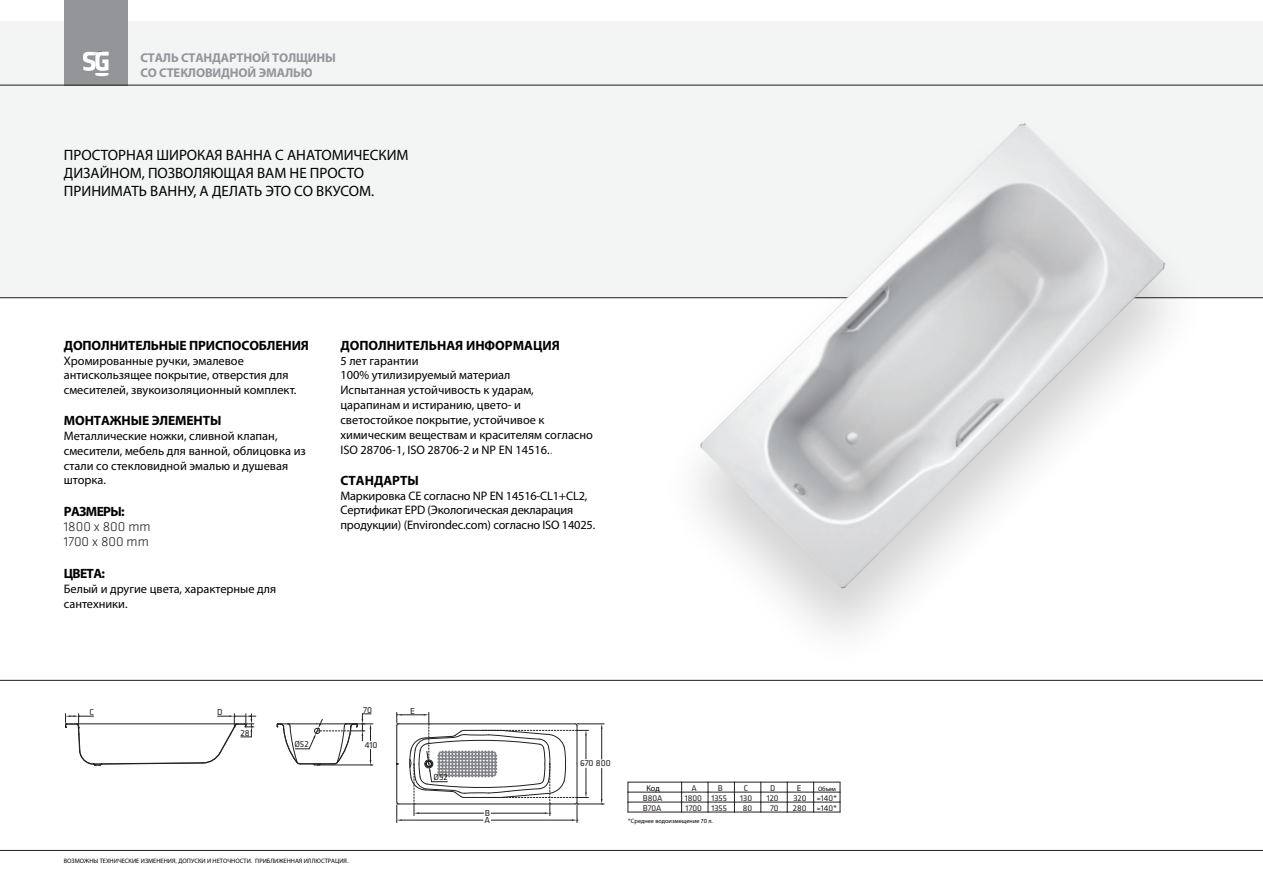
<style>
.page{position:relative;width:1263px;height:893px;background:#fff}
.page>*{position:absolute;margin:0;border:0;box-sizing:border-box;transform-origin:0 0}
.t1{font:15px/18px "Myriad Pro";color:#000002}
.t2{font:700 13.5px "Myriad Pro";letter-spacing:-.01em;color:#000002}
.t3{font:300 13.5px/15px "Klavika";color:#231f20}
.t4{font:700 13.5px "Myriad Pro";letter-spacing:-.05em;color:#000002}
.t5{font:700 12.75px/15.3px "Myriad Pro";letter-spacing:-.01em;color:#92969b}
.t6{font:12.3px/14.9px "Myriad Pro";color:#000002}
.t7{font:9px "Klavika";color:#231f20}
.t8{font:8.55px "Klavika";color:#231f20}
.t9{font:8.25px "Myriad Pro";color:#000002}
.t10{font:6.45px "Myriad Pro";color:#000002}
.t11{font:6.15px "Myriad Pro";color:#000002}
.s1{font-family:"Klavika";font-weight:300;font-size:13.5px;color:#231f20}
.s2{font-family:"Klavika"}
</style>
<div class="page">
<div style="left:0;top:21px;width:1263px;height:277px;background:#f3f4f4"></div>
<div style="left:64px;top:0;width:64px;height:85px;background:#939598"></div>
<svg style="left:83px;top:52px;width:25px;height:25px"></svg>
<hr style="left:0;top:85px;width:1263px;height:1px;background:#231f20">
<hr style="left:0;top:297px;width:1263px;height:1px;background:#231f20">
<hr style="left:0;top:680px;width:1263px;height:1px;background:#231f20">
<hr style="left:0;top:850px;width:1263px;height:1px;background:#231f20">
<img style="left:638px;top:296px;width:591px;height:385px">
<img style="left:699px;top:123px;width:468px;height:467px">
<svg style="left:65px;top:714px;width:191px;height:52px"></svg>
<svg style="left:277px;top:714px;width:96px;height:52px"></svg>
<svg style="left:396px;top:712px;width:208px;height:111px"></svg>
<hr style="left:628px;top:782px;width:54px;height:1px;background:#231f20">
<hr style="left:628px;top:792px;width:54px;height:1px;background:#231f20">
<hr style="left:628px;top:802px;width:54px;height:1px;background:#231f20">
<hr style="left:628px;top:812px;width:54px;height:1px;background:#231f20">
<svg style="left:628px;top:782px;width:1px;height:30px"></svg>
<svg style="left:681px;top:782px;width:160px;height:31px"></svg>
<p class="t5" style="left:140px;top:49px;width:197px">СТАЛЬ СТАНДАРТНОЙ ТОЛЩИНЫ<br>СО СТЕКЛОВИДНОЙ ЭМАЛЬЮ</p>
<p class="t1" style="left:64px;top:145px;width:346px">ПРОСТОРНАЯ ШИРОКАЯ ВАННА С АНАТОМИЧЕСКИМ<br>ДИЗАЙНОМ, ПОЗВОЛЯЮЩАЯ ВАМ НЕ ПРОСТО<br>ПРИНИМАТЬ ВАННУ, А ДЕЛАТЬ ЭТО СО ВКУСОМ.</p>
<p class="t2" style="left:64px;top:337px;width:247px">ДОПОЛНИТЕЛЬНЫЕ ПРИСПОСОБЛЕНИЯ</p>
<p class="t6" style="left:64px;top:353px;width:234px">Хромированные ручки, эмалевое антискользящее покрытие, отверстия для смесителей, звукоизоляционный комплект.</p>
<p class="t2" style="left:64px;top:412px;width:159px">МОНТАЖНЫЕ ЭЛЕМЕНТЫ</p>
<p class="t6" style="left:64px;top:428px;width:243px">Металлические ножки, сливной клапан, смесители, мебель для ванной, облицовка из стали со стекловидной эмалью и душевая шторка.</p>
<p class="t4" style="left:64px;top:502px;width:62px">РАЗМЕРЫ:</p>
<p class="t3" style="left:64px;top:519px;width:88px">1800 x 800 mm<br>1700 x 800 mm</p>
<p class="t2" style="left:64px;top:565px;width:43px">ЦВЕТА:</p>
<p class="t6" style="left:64px;top:581px;width:214px">Белый и другие цвета, характерные для сантехники.</p>
<p class="t2" style="left:340px;top:337px;width:221px">ДОПОЛНИТЕЛЬНАЯ ИНФОРМАЦИЯ</p>
<p class="t6" style="left:340px;top:353px;width:254px">5 лет гарантии<br>100% утилизируемый материал<br>Испытанная устойчивость к ударам, царапинам и истиранию, цвето- и светостойкое покрытие, устойчивое к химическим веществам и красителям согласно ISO 28706-1, ISO 28706-2 и NP EN 14516.<span class="s1">.</span></p>
<p class="t2" style="left:340px;top:471px;width:80px">СТАНДАРТЫ</p>
<p class="t6" style="left:340px;top:488px;width:256px">Маркировка CE согласно NP EN 14516-CL1+CL2,<br>Сертификат EPD (Экологическая декларация продукции) (Environdec.com) согласно ISO 14025.</p>
<p class="t7" style="left:90px;top:707px;width:6px">C</p>
<p class="t7" style="left:217px;top:707px;width:7px">D</p>
<p class="t7" style="left:363px;top:705px;width:10px">70</p>
<p class="t7" style="left:294px;top:739px;width:16px">Ø52</p>
<p class="t7" style="left:365px;top:740px;width:14px">410</p>
<p class="t7" style="left:240px;top:728px;width:11px">28</p>
<p class="t10" style="left:64px;top:857px;width:286px">ВОЗМОЖНЫ ТЕХНИЧЕСКИЕ ИЗМЕНЕНИЯ<span class="s2">,</span> ДОПУСКИ И НЕТОЧНОСТИ<span class="s2">.</span> ПРИБЛИЖЕННАЯ ИЛЛЮСТРАЦИЯ<span class="s2">.</span></p>
<p class="t7" style="left:410px;top:706px;width:6px">E</p>
<p class="t7" style="left:433px;top:772px;width:16px">Ø52</p>
<p class="t7" style="left:485px;top:808px;width:7px">B</p>
<p class="t7" style="left:484px;top:815px;width:7px">A</p>
<p class="t7" style="left:580px;top:758px;width:32px">670 800</p>
<p class="t9" style="left:646px;top:783px;width:15px">Код</p>
<p class="t8" style="left:691px;top:783px;width:7px">A</p>
<p class="t8" style="left:718px;top:783px;width:6px">B</p>
<p class="t8" style="left:744px;top:783px;width:6px">C</p>
<p class="t8" style="left:770px;top:783px;width:7px">D</p>
<p class="t8" style="left:797px;top:783px;width:6px">E</p>
<p class="t10" style="left:818px;top:784px;width:19px">Объем</p>
<p class="t8" style="left:643px;top:793px;width:21px">B80A</p>
<p class="t8" style="left:685px;top:793px;width:44px">1800 1355</p>
<p class="t8" style="left:740px;top:793px;width:13px">130</p>
<p class="t8" style="left:767px;top:793px;width:13px">120</p>
<p class="t8" style="left:793px;top:793px;width:45px">320 ≈140*</p>
<p class="t8" style="left:643px;top:803px;width:20px">B70A</p>
<p class="t8" style="left:686px;top:803px;width:43px">1700 1355</p>
<p class="t8" style="left:743px;top:803px;width:11px">80</p>
<p class="t8" style="left:770px;top:803px;width:10px">70</p>
<p class="t8" style="left:793px;top:803px;width:46px">280 ≈140*</p>
<p class="t11" style="left:628px;top:817px;width:87px"><span class="s2">*</span>Среднее водоизмещение <span class="s2">70</span> л<span class="s2">.</span></p>
</div>
